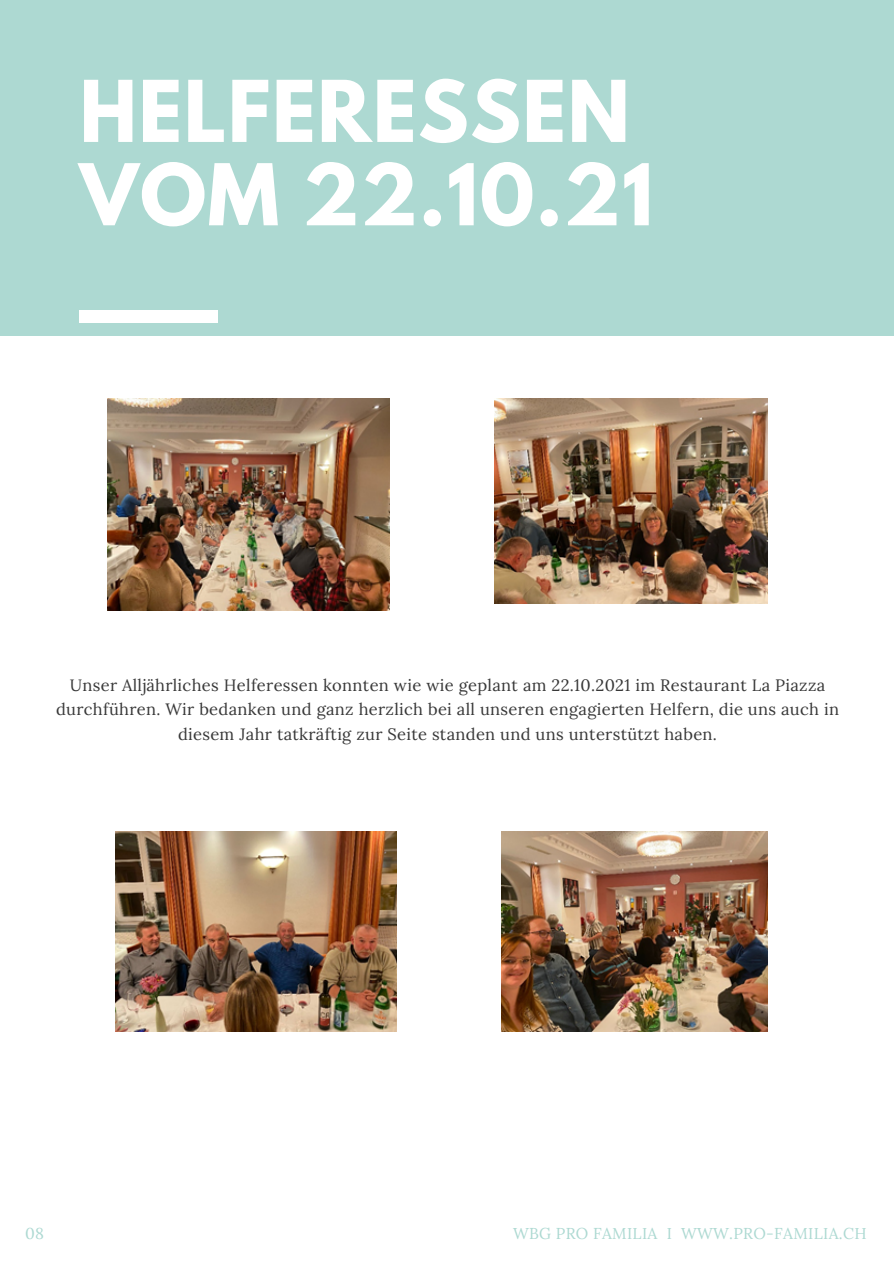
<style>
.page{position:relative;width:894px;height:1264px;background:#fff}
.page>*{position:absolute;margin:0;border:0;box-sizing:border-box;transform-origin:0 0}
.t1{font:700 75.3px "League Spartan";letter-spacing:.02em;color:#fff}
.t2{font:16.5px/24.8px "Lora";letter-spacing:.02em;color:#383838;text-align:center}
.t3{font:15.75px "Lora";letter-spacing:.02em;color:#add9d2}
</style>
<div class="page">
<div style="left:0;top:0;width:893px;height:335px;background:#add9d2"></div>
<div style="left:79px;top:310px;width:139px;height:12px;background:#fff"></div>
<img style="left:108px;top:398px;width:281px;height:212px">
<img style="left:494px;top:398px;width:273px;height:205px">
<img style="left:115px;top:831px;width:282px;height:200px">
<img style="left:501px;top:831px;width:265px;height:200px">
<p class="t1" style="left:79px;top:74px;width:551px">HELFERESSEN</p>
<p class="t1" style="left:79px;top:157px;width:575px">VOM 22.10.21</p>
<p class="t2" style="left:56px;top:672px;width:784px">Unser Alljährliches Helferessen konnten wie wie geplant am 22.10.2021 im Restaurant La Piazza durchführen. Wir bedanken und ganz herzlich bei all unseren engagierten Helfern, die uns auch in diesem Jahr tatkräftig zur Seite standen und uns unterstützt haben.</p>
<p class="t3" style="left:25px;top:1222px;width:20px">08</p>
<p class="t3" style="left:513px;top:1222px;width:355px">WBG PRO FAMILIA I WWW.PRO-FAMILIA.CH</p>
</div>
